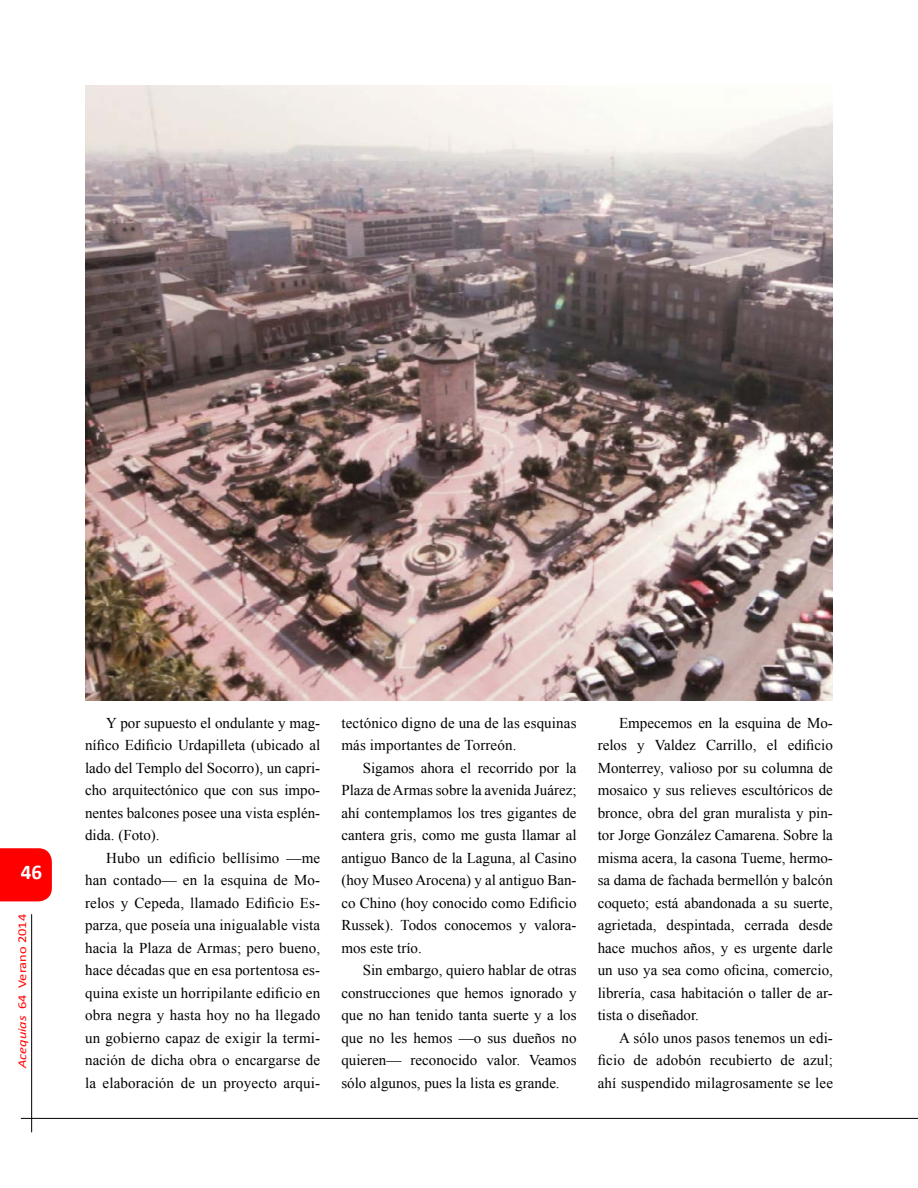
<style>
.page{position:relative;width:918px;height:1188px;background:#fff}
.page>*{position:absolute;margin:0;border:0;box-sizing:border-box;transform-origin:0 0}
.t1{font:700 21px "Calibri";color:#fff}
.t2{font:15px/22.5px "Times New Roman";color:#000;text-align:justify}
.t3{font:12px "Calibri";color:#f00;scale:1.2 1}
.s1{font-style:italic}
</style>
<div class="page">
<hr style="left:21px;top:1118px;width:897px;height:1px;background:#000">
<div style="left:0;top:848px;width:52px;height:53px;background:#f00"></div>
<hr style="left:31px;top:914px;width:1px;height:218px;background:#000">
<img style="left:85px;top:85px;width:748px;height:615px">
<h1 class="t1" style="left:21px;top:859px;width:23px">46</h1>
<p class="t3" style="left:15px;top:1068px;width:130px;rotate:-90deg"><span class="s1">Acequias</span> 64 Verano 2014</p>
<p class="t2" style="left:85px;top:711px;width:237px;text-indent:21px">Y por supuesto el ondulante y mag&shy;nífico Edificio Urdapilleta (ubicado al lado del Templo del Socorro), un capri&shy;cho arquitectónico que con sus impo&shy;nentes balcones posee una vista esplén&shy;dida. (Foto).</p>
<p class="t2" style="left:85px;top:846px;width:237px;text-indent:21px">Hubo un edificio bellísimo —me han contado— en la esquina de Mo&shy;relos y Cepeda, llamado Edificio Es&shy;parza, que poseía una inigualable vista hacia la Plaza de Armas; pero bueno, hace décadas que en esa portentosa es&shy;quina existe un horripilante edificio en obra negra y hasta hoy no ha llegado un gobierno capaz de exigir la termi&shy;nación de dicha obra o encargarse de la elaboración de un proyecto arqui-</p>
<p class="t2" style="left:341px;top:711px;width:237px">tectónico digno de una de las esquinas más importantes de Torreón.</p>
<p class="t2" style="left:341px;top:756px;width:237px;text-indent:21px">Sigamos ahora el recorrido por la Plaza de Armas sobre la avenida Juárez; ahí contemplamos los tres gigantes de cantera gris, como me gusta llamar al antiguo Banco de la Laguna, al Casino (hoy Museo Arocena) y al antiguo Ban&shy;co Chino (hoy conocido como Edificio Russek). Todos conocemos y valora&shy;mos este trío.</p>
<p class="t2" style="left:341px;top:959px;width:237px;text-indent:21px">Sin embargo, quiero hablar de otras construcciones que hemos ignorado y que no han tenido tanta suerte y a los que no les hemos —o sus dueños no quieren— reconocido valor. Veamos sólo algunos, pues la lista es grande.</p>
<p class="t2" style="left:598px;top:711px;width:237px;text-indent:21px">Empecemos en la esquina de Mo&shy;relos y Valdez Carrillo, el edificio Monterrey, valioso por su columna de mosaico y sus relieves escultóricos de bronce, obra del gran muralista y pin&shy;tor Jorge González Camarena. Sobre la misma acera, la casona Tueme, hermo&shy;sa dama de fachada bermellón y balcón coqueto; está abandonada a su suerte, agrietada, despintada, cerrada desde hace muchos años, y es urgente darle un uso ya sea como oficina, comercio, librería, casa habitación o taller de ar&shy;tista o diseñador.</p>
<p class="t2" style="left:598px;top:1026px;width:237px;text-indent:21px">A sólo unos pasos tenemos un edi&shy;ficio de adobón recubierto de azul; ahí suspendido milagrosamente se lee</p>
</div>
